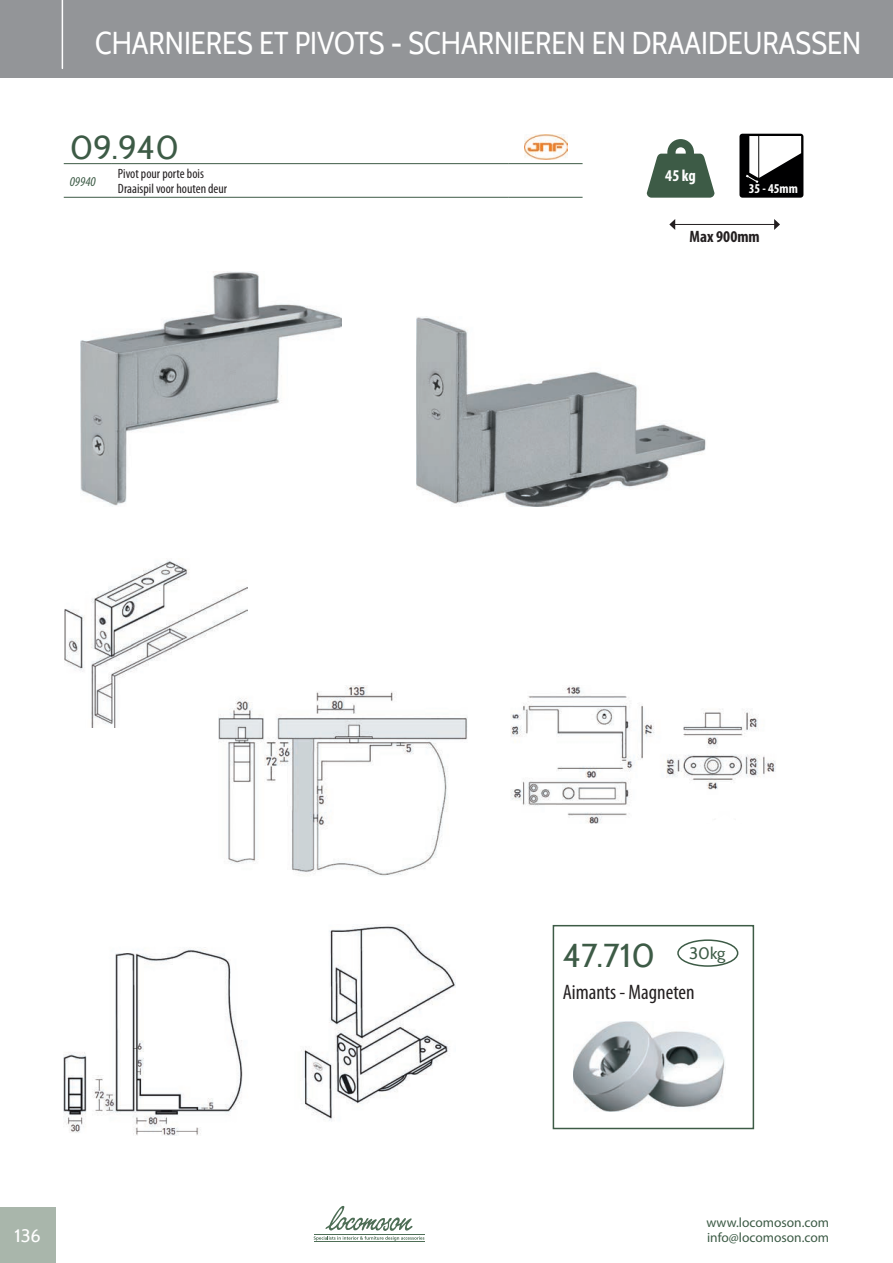
<style>
.page{position:relative;width:893px;height:1263px;background:#fff}
.page>*{position:absolute;margin:0;border:0;box-sizing:border-box;transform-origin:0 0}
.t1{font:33px "Cabin";color:#3d5b46}
.t2{font:31.5px "Cabin";color:#fff;scale:.86 1}
.t3{font:condensed 21px "Myriad Pro";color:#231f20}
.t4{font:18px "Cabin";color:#fff}
.t5{font:700 condensed 16.5px "Myriad Pro";color:#231f20}
.t6{font:700 condensed 16.5px "Myriad Pro";color:#fff}
.t7{font:condensed 13.5px/15px "Myriad Pro";color:#231f20}
.t8{font:13.5px/15px "Myriad Pro";color:#3d5b46}
.t9{font:700 condensed 13.5px "Myriad Pro";color:#fff}
.t10{font:italic condensed 13.5px "Myriad Pro";color:#3d5b46}
</style>
<div class="page">
<div style="left:0;top:1207px;width:55px;height:56px;background:#a9b6ab"></div>
<div style="left:0;top:0;width:893px;height:77px;background:#939598"></div>
<hr style="left:62px;top:0;width:1px;height:68px;background:#fff">
<svg style="left:314px;top:1206px;width:110px;height:34px"></svg>
<hr style="left:314px;top:1234px;width:110px;height:1px;background:#4e6e56">
<hr style="left:314px;top:1241px;width:110px;height:1px;background:#4e6e56">
<img style="left:64px;top:560px;width:183px;height:167px">
<img style="left:218px;top:685px;width:249px;height:191px">
<img style="left:510px;top:685px;width:266px;height:139px">
<img style="left:64px;top:926px;width:391px;height:209px">
<svg style="left:647px;top:139px;width:67px;height:59px"></svg>
<svg style="left:739px;top:134px;width:64px;height:64px"></svg>
<img style="left:81px;top:272px;width:260px;height:234px">
<img style="left:416px;top:316px;width:290px;height:190px">
<hr style="left:64px;top:163px;width:48px;height:1px;background:#3d5b46">
<hr style="left:112px;top:163px;width:397px;height:1px;background:#3d5b46">
<hr style="left:509px;top:163px;width:73px;height:1px;background:#3d5b46">
<hr style="left:64px;top:197px;width:48px;height:1px;background:#3d5b46">
<hr style="left:112px;top:197px;width:397px;height:1px;background:#3d5b46">
<hr style="left:509px;top:197px;width:73px;height:1px;background:#3d5b46">
<img style="left:524px;top:135px;width:43px;height:24px">
<hr style="left:674px;top:224px;width:101px;height:1px;background:#231f20">
<svg style="left:669px;top:219px;width:6px;height:11px"></svg>
<svg style="left:774px;top:219px;width:6px;height:11px"></svg>
<img style="left:573px;top:1022px;width:152px;height:89px">
<div style="left:677px;top:939px;width:61px;height:28px;border:2px solid #3d5b46;border-radius:50%"></div>
<div style="left:553px;top:925px;width:201px;height:204px;border:2px solid #3d5b46"></div>
<p class="t2" style="left:95px;top:23px;width:892px">CHARNIERES ET PIVOTS - SCHARNIEREN EN DRAAIDEURASSEN</p>
<p class="t1" style="left:70px;top:128px;width:111px">09.940</p>
<p class="t10" style="left:70px;top:174px;width:28px">09940</p>
<p class="t7" style="left:118px;top:166px;width:111px">Pivot pour porte bois<br>Draaispil voor houten deur</p>
<p class="t6" style="left:665px;top:166px;width:32px">45 kg</p>
<p class="t9" style="left:749px;top:181px;width:51px">35 - 45mm</p>
<p class="t5" style="left:689px;top:228px;width:72px">Max 900mm</p>
<p class="t1" style="left:563px;top:935px;width:164px">47.710 <sup>30kg</sup></p>
<p class="t3" style="left:563px;top:980px;width:133px">Aimants - Magneten</p>
<p class="t4" style="left:14px;top:1224px;width:28px">136</p>
<p class="t8" style="left:706px;top:1215px;width:124px">www.locomoson.com info@locomoson.com</p>
</div>
